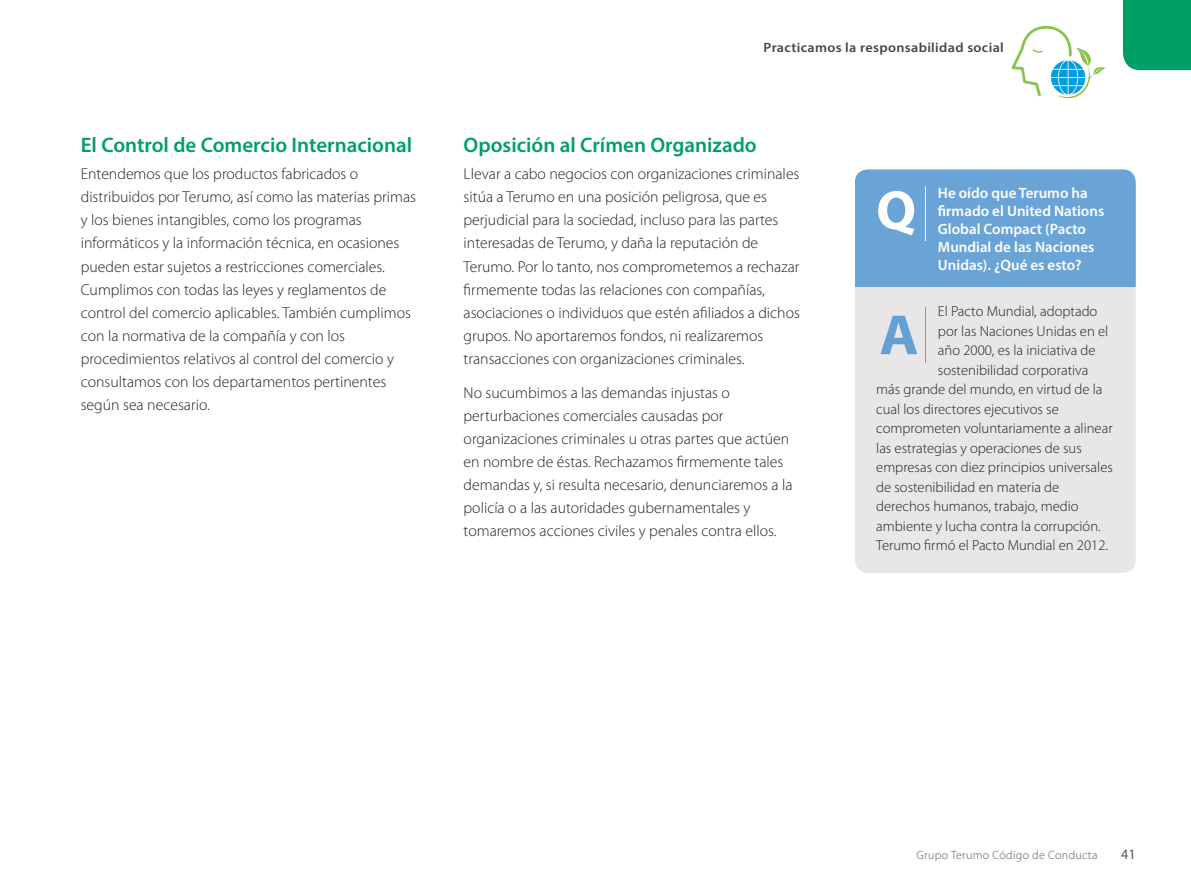
<style>
.page{position:relative;width:1191px;height:893px;background:#fff}
.page>*{position:absolute;margin:0;border:0;box-sizing:border-box;transform-origin:0 0}
.t1{font:700 57px "Myriad Pro";color:#63a1d5;scale:1.05 1}
.t2{font:700 55.5px "Myriad Pro";color:#fff}
.t3{font:600 21px "Myriad Pro";color:#009f66}
.t4{font:300 15.75px/23.1px "Myriad Pro";color:#231f20}
.t5{font:600 15px/18px "Myriad Pro";color:#fff}
.t6{font:300 14.7px "Myriad Pro";color:#231f20}
.t7{font:14.25px "Myriad Pro";color:#57585a}
.t8{font:600 13.5px "Myriad Pro";letter-spacing:.025em;color:#41474f;scale:1.05 1}
.t9{font:300 12px "Myriad Pro";letter-spacing:.025em;color:#57585a}
</style>
<div class="page">
<svg style="left:1011px;top:25px;width:94px;height:73px"></svg>
<div style="left:855px;top:169px;width:280px;height:404px;background:#e9e6e7;border-radius:13px"></div>
<div style="left:855px;top:169px;width:280px;height:118px;background:#6aa4d7"></div>
<hr style="left:925px;top:307px;width:1px;height:56px;background:#63a1d5">
<hr style="left:925px;top:186px;width:1px;height:55px;background:#fff">
<div style="left:1123px;top:0;width:68px;height:70px;background:#009f66"></div>
<h3 class="t3" style="left:81px;top:131px;width:333px">El Control de Comercio Internacional</h3>
<p class="t4" style="left:81px;top:162px;width:337px">Entendemos que los productos fabricados o distribuidos por Terumo, así como las materias primas y los bienes intangibles, como los programas informáticos y la información técnica, en ocasiones pueden estar sujetos a restricciones comerciales.<br>Cumplimos con todas las leyes y reglamentos de control del comercio aplicables. También cumplimos con la normativa de la compañía y con los procedimientos relativos al control del comercio y consultamos con los departamentos pertinentes según sea necesario.</p>
<p class="t8" style="left:763px;top:38px;width:230px">Practicamos la responsabilidad social</p>
<h3 class="t3" style="left:463px;top:131px;width:295px">Oposición al Crímen Organizado</h3>
<p class="t4" style="left:463px;top:162px;width:338px">Llevar a cabo negocios con organizaciones criminales sitúa a Terumo en una posición peligrosa, que es perjudicial para la sociedad, incluso para las partes interesadas de Terumo, y daña la reputación de Terumo. Por lo tanto, nos comprometemos a rechazar firmemente todas las relaciones con compañías, asociaciones o individuos que estén afiliados a dichos grupos. No aportaremos fondos, ni realizaremos transacciones con organizaciones criminales.</p>
<p class="t4" style="left:463px;top:381px;width:330px">No sucumbimos a las demandas injustas o perturbaciones comerciales causadas por organizaciones criminales u otras partes que actúen en nombre de éstas. Rechazamos firmemente tales demandas y, si resulta necesario, denunciaremos a la policía o a las autoridades gubernamentales y tomaremos acciones civiles y penales contra ellos.</p>
<h2 class="t2" style="left:876px;top:174px;width:41px">Q</h2>
<p class="t5" style="left:938px;top:183px;width:168px">He oído que Terumo ha firmado el United Nations<br>Global Compact (Pacto<br>Mundial de las Naciones<br>Unidas). ¿Qué es esto?</p>
<p class="t6" style="left:938px;top:302px;width:161px">El Pacto Mundial, adoptado</p>
<p class="t6" style="left:938px;top:322px;width:172px">por las Naciones Unidas en el</p>
<p class="t6" style="left:938px;top:341px;width:159px">año 2000, es la iniciativa de</p>
<p class="t6" style="left:938px;top:361px;width:152px">sostenibilidad corporativa</p>
<p class="t6" style="left:876px;top:380px;width:228px">más grande del mundo, en virtud de la</p>
<p class="t6" style="left:876px;top:400px;width:184px">cual los directores ejecutivos se</p>
<p class="t6" style="left:876px;top:419px;width:238px">comprometen voluntariamente a alinear</p>
<p class="t6" style="left:876px;top:439px;width:207px">las estrategias y operaciones de sus</p>
<p class="t6" style="left:876px;top:458px;width:238px">empresas con diez principios universales</p>
<p class="t6" style="left:876px;top:478px;width:185px">de sostenibilidad en materia de</p>
<p class="t6" style="left:876px;top:497px;width:204px">derechos humanos, trabajo, medio</p>
<p class="t6" style="left:876px;top:517px;width:226px">ambiente y lucha contra la corrupción.</p>
<p class="t6" style="left:876px;top:536px;width:233px">Terumo firmó el Pacto Mundial en 2012.</p>
<h1 class="t1" style="left:879px;top:298px;width:39px">A</h1>
<p class="t9" style="left:916px;top:848px;width:182px">Grupo Terumo Código de Conducta</p>
<p class="t7" style="left:1121px;top:845px;width:16px">41</p>
</div>
